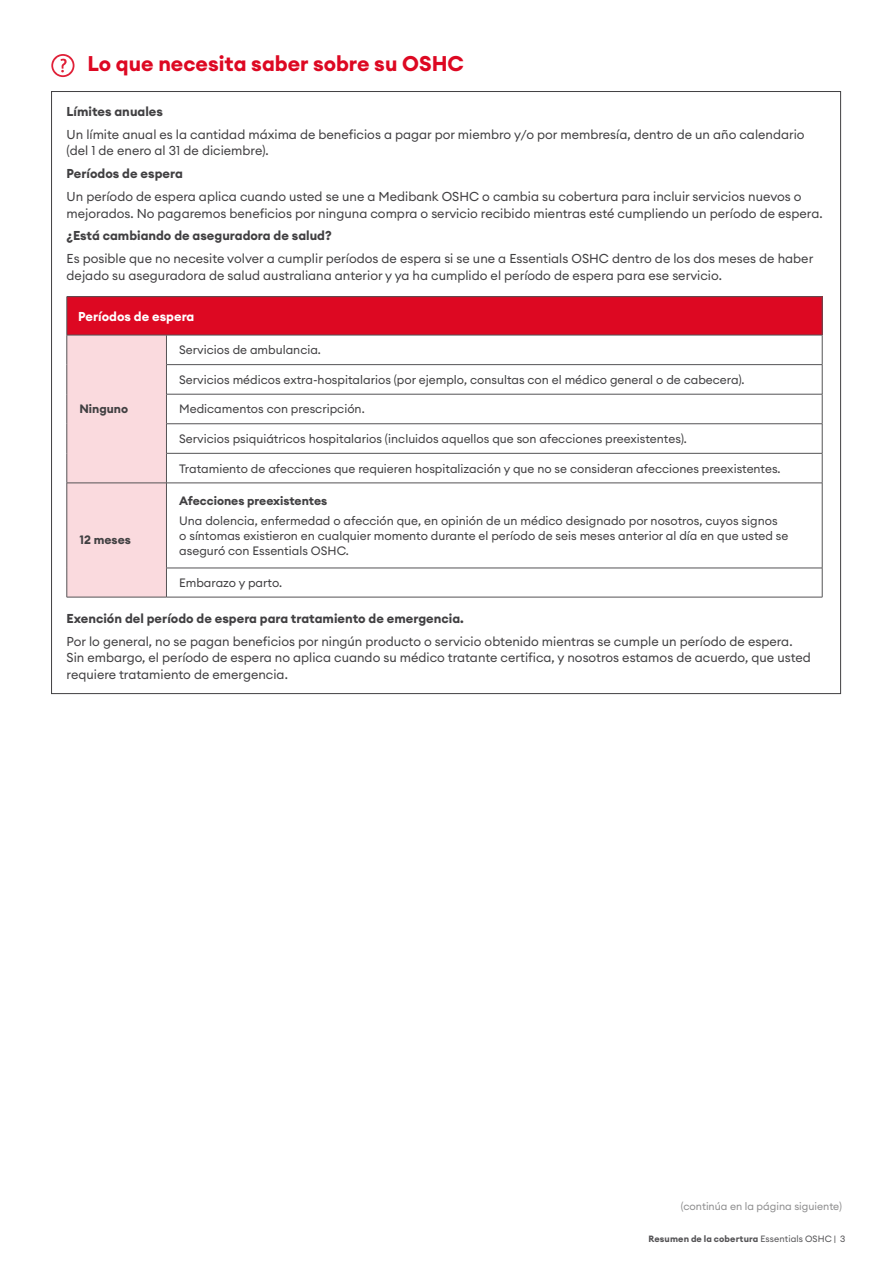
<style>
.page{position:relative;width:893px;height:1263px;background:#fff}
.page>*{position:absolute;margin:0;border:0;box-sizing:border-box;transform-origin:0 0}
.Sub_Header{font:700 21px "Euclid Circular A";color:#dd0822}
._00_Body{font:12.75px/16.5px "Euclid Circular A";color:#414042}
._00_Body-2{font:700 12.75px "Euclid Circular A";color:#414042}
.Table_Header{font:700 12.75px "Euclid Circular A";color:#fff}
.Table_text{font:12px/15px "Euclid Circular A";color:#414042}
.Table_text-2{font:700 12px "Euclid Circular A";color:#414042}
.Body_7pts__R{font:10.5px "Euclid Circular A";color:#8d8d8e}
.t1{font:700 9px "Euclid Circular A";letter-spacing:.015em;color:#545355}
.s1{font-weight:400}
</style>
<div class="page">
<svg style="left:51px;top:54px;width:23px;height:23px"></svg>
<div style="left:67px;top:297px;width:755px;height:38px;background:#dd0822"></div>
<svg style="left:167px;top:336px;width:655px;height:261px"></svg>
<hr style="left:822px;top:297px;width:1px;height:38px;background:#545355">
<hr style="left:67px;top:597px;width:99px;height:1px;background:#545355">
<hr style="left:67px;top:296px;width:99px;height:1px;background:#545355">
<hr style="left:67px;top:297px;width:1px;height:38px;background:#545355">
<hr style="left:166px;top:296px;width:656px;height:1px;background:#545355">
<hr style="left:166px;top:335px;width:656px;height:1px;background:#545355">
<hr style="left:166px;top:364px;width:656px;height:1px;background:#545355">
<svg style="left:822px;top:335px;width:1px;height:59px"></svg>
<hr style="left:166px;top:394px;width:656px;height:1px;background:#545355">
<hr style="left:822px;top:394px;width:1px;height:30px;background:#545355">
<hr style="left:166px;top:423px;width:656px;height:1px;background:#545355">
<svg style="left:822px;top:424px;width:1px;height:29px"></svg>
<hr style="left:166px;top:453px;width:656px;height:1px;background:#545355">
<hr style="left:822px;top:453px;width:1px;height:30px;background:#545355">
<hr style="left:166px;top:483px;width:656px;height:1px;background:#545355">
<hr style="left:822px;top:483px;width:1px;height:85px;background:#545355">
<hr style="left:166px;top:568px;width:656px;height:1px;background:#545355">
<div style="left:67px;top:335px;width:100px;height:262px;background:#fadade"></div>
<svg style="left:822px;top:568px;width:1px;height:29px"></svg>
<hr style="left:166px;top:597px;width:656px;height:1px;background:#545355">
<p class="Sub_Header" style="left:87px;top:50px;width:378px">Lo que necesita saber sobre su OSHC</p>
<p class="_00_Body-2" style="left:67px;top:103px;width:98px">Límites anuales</p>
<p class="_00_Body" style="left:67px;top:126px;width:740px">Un límite anual es la cantidad máxima de beneficios a pagar por miembro y/o por membresía, dentro de un año calendario (del 1 de enero al 31 de diciembre).</p>
<p class="_00_Body-2" style="left:67px;top:165px;width:118px">Períodos de espera</p>
<p class="_00_Body" style="left:67px;top:188px;width:757px">Un período de espera aplica cuando usted se une a Medibank OSHC o cambia su cobertura para incluir servicios nuevos o mejorados. No pagaremos beneficios por ninguna compra o servicio recibido mientras esté cumpliendo un período de espera.</p>
<p class="_00_Body-2" style="left:67px;top:228px;width:267px">¿Está cambiando de aseguradora de salud?</p>
<p class="_00_Body" style="left:67px;top:250px;width:748px">Es posible que no necesite volver a cumplir períodos de espera si se une a Essentials OSHC dentro de los dos meses de haber dejado su aseguradora de salud australiana anterior y ya ha cumplido el período de espera para ese servicio.</p>
<p class="Table_Header" style="left:78px;top:308px;width:118px">Períodos de espera</p>
<p class="Table_text-2" style="left:80px;top:401px;width:50px">Ninguno</p>
<p class="Table_text" style="left:179px;top:342px;width:143px">Servicios de ambulancia.</p>
<p class="Table_text" style="left:179px;top:372px;width:567px">Servicios médicos extra-hospitalarios (por ejemplo, consultas con el médico general o de cabecera).</p>
<p class="Table_text" style="left:179px;top:401px;width:187px">Medicamentos con prescripción.</p>
<p class="Table_text" style="left:179px;top:431px;width:509px">Servicios psiquiátricos hospitalarios (incluidos aquellos que son afecciones preexistentes).</p>
<p class="Table_text" style="left:179px;top:461px;width:603px">Tratamiento de afecciones que requieren hospitalización y que no se consideran afecciones preexistentes.</p>
<p class="Table_text-2" style="left:179px;top:493px;width:150px">Afecciones preexistentes</p>
<p class="Table_text" style="left:179px;top:513px;width:611px">Una dolencia, enfermedad o afección que, en opinión de un médico designado por nosotros, cuyos signos<br>o síntomas existieron en cualquier momento durante el período de seis meses anterior al día en que usted se aseguró con Essentials OSHC.</p>
<p class="Table_text" style="left:179px;top:575px;width:105px">Embarazo y parto.</p>
<p class="_00_Body-2" style="left:67px;top:610px;width:399px">Exención del período de espera para tratamiento de emergencia.</p>
<p class="_00_Body" style="left:67px;top:633px;width:746px">Por lo general, no se pagan beneficios por ningún producto o servicio obtenido mientras se cumple un período de espera.<br>Sin embargo, el período de espera no aplica cuando su médico tratante certifica, y nosotros estamos de acuerdo, que usted requiere tratamiento de emergencia.</p>
<p class="Table_text-2" style="left:80px;top:532px;width:53px">12 meses</p>
<p class="Body_7pts__R" style="left:681px;top:1200px;width:163px">(continúa en la página siguiente)</p>
<p class="t1" style="left:648px;top:1233px;width:199px">Resumen de la cobertura <span class="s1">Essentials OSHC | 3</span></p>
</div>
